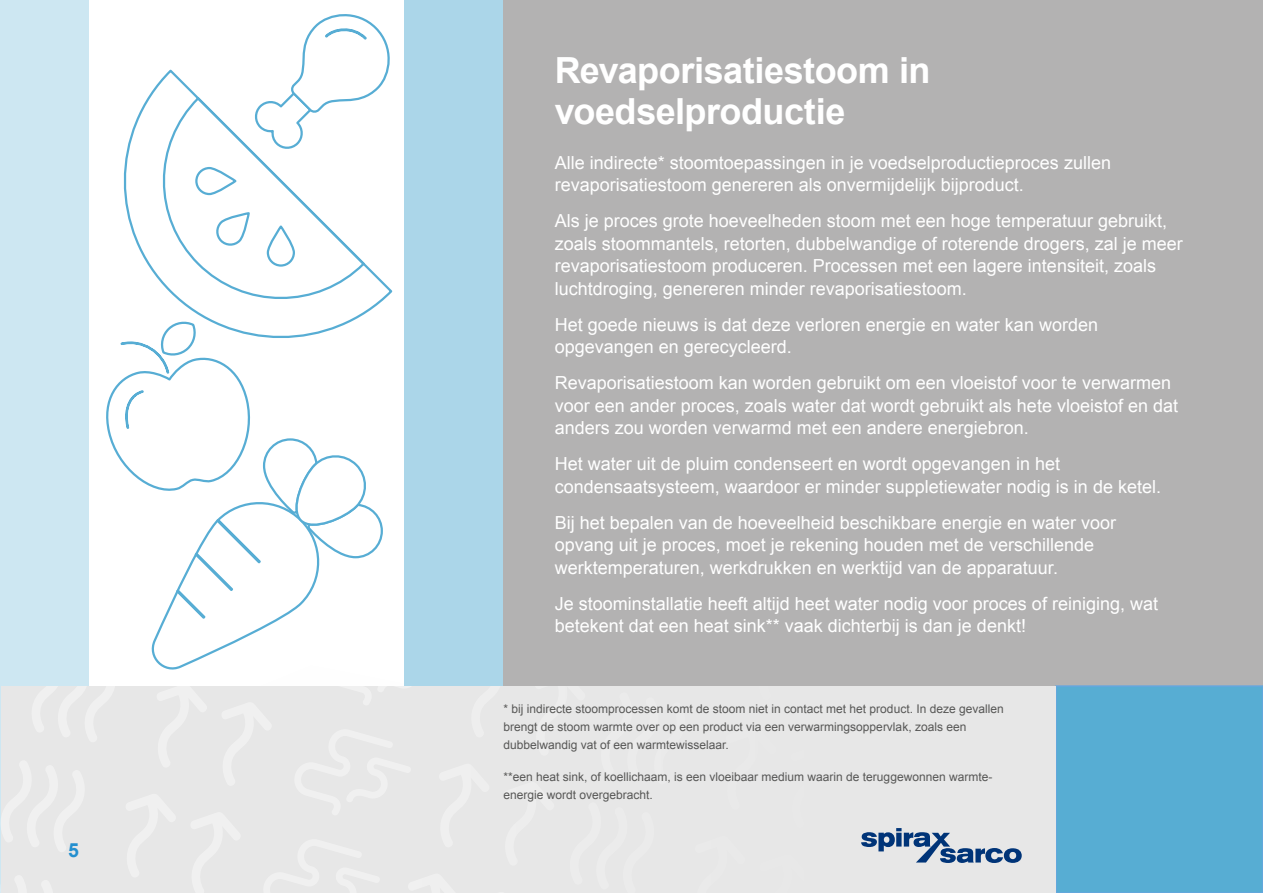
<style>
.page{position:relative;width:1263px;height:893px;background:#fff}
.page>*{position:absolute;margin:0;border:0;box-sizing:border-box;transform-origin:0 0}
.t1{font:700 36px/40.5px "Arial";letter-spacing:-.015em;color:#fff}
.t2{font:700 19.5px "Arial";color:#248fcf}
.t3{font:18px/22.5px "Arial";color:#fff}
.t4{font:12px/18px "Arial";color:#575756}
</style>
<div class="page">
<div style="left:404px;top:0;width:99px;height:893px;background:#abd6e9"></div>
<div style="left:0;top:0;width:89px;height:893px;background:#cde7f2"></div>
<div style="left:503px;top:0;width:760px;height:893px;background:#b3b2b2"></div>
<div style="left:1056px;top:686px;width:207px;height:207px;background:#57add3"></div>
<div style="left:1055px;top:685px;width:208px;height:208px;border:2px solid #66a6de"></div>
<div style="left:1px;top:686px;width:1054px;height:207px;background:#e7e7e7"></div>
<svg style="left:861px;top:828px;width:161px;height:35px"></svg>
<svg style="left:106px;top:340px;width:277px;height:330px"></svg>
<svg style="left:301px;top:14px;width:89px;height:54px"></svg>
<svg style="left:123px;top:68px;width:270px;height:272px"></svg>
<p class="t2" style="left:68px;top:837px;width:12px">5</p>
<h1 class="t1" style="left:555px;top:51px;width:377px">Revaporisatiestoom in voedselproductie</h1>
<p class="t3" style="left:555px;top:151px;width:558px">Alle indirecte* stoomtoepassingen in je voedselproductieproces zullen revaporisatiestoom genereren als onvermijdelijk bijproduct.</p>
<p class="t3" style="left:555px;top:210px;width:630px">Als je proces grote hoeveelheden stoom met een hoge temperatuur gebruikt, zoals stoommantels, retorten, dubbelwandige of roterende drogers, zal je meer revaporisatiestoom produceren. Processen met een lagere intensiteit, zoals luchtdroging, genereren minder revaporisatiestoom.</p>
<p class="t3" style="left:555px;top:313px;width:545px">Het goede nieuws is dat deze verloren energie en water kan worden opgevangen en gerecycleerd.</p>
<p class="t3" style="left:555px;top:372px;width:625px">Revaporisatiestoom kan worden gebruikt om een vloeistof voor te verwarmen voor een ander proces, zoals water dat wordt gebruikt als hete vloeistof en dat anders zou worden verwarmd met een andere energiebron.</p>
<p class="t3" style="left:555px;top:453px;width:608px">Het water uit de pluim condenseert en wordt opgevangen in het condensaatsysteem, waardoor er minder suppletiewater nodig is in de ketel.</p>
<p class="t3" style="left:555px;top:511px;width:563px">Bij het bepalen van de hoeveelheid beschikbare energie en water voor opvang uit je proces, moet je rekening houden met de verschillende werktemperaturen, werkdrukken en werktijd van de apparatuur.</p>
<p class="t3" style="left:555px;top:592px;width:605px">Je stoominstallatie heeft altijd heet water nodig voor proces of reiniging, wat betekent dat een heat sink** vaak dichterbij is dan je denkt!</p>
<p class="t4" style="left:503px;top:700px;width:502px">* bij indirecte stoomprocessen komt de stoom niet in contact met het product. In deze gevallen brengt de stoom warmte over op een product via een verwarmingsoppervlak, zoals een dubbelwandig vat of een warmtewisselaar.</p>
<p class="t4" style="left:503px;top:767px;width:490px">**een heat sink, of koellichaam, is een vloeibaar medium waarin de teruggewonnen warmte&shy;energie wordt overgebracht.</p>
</div>
